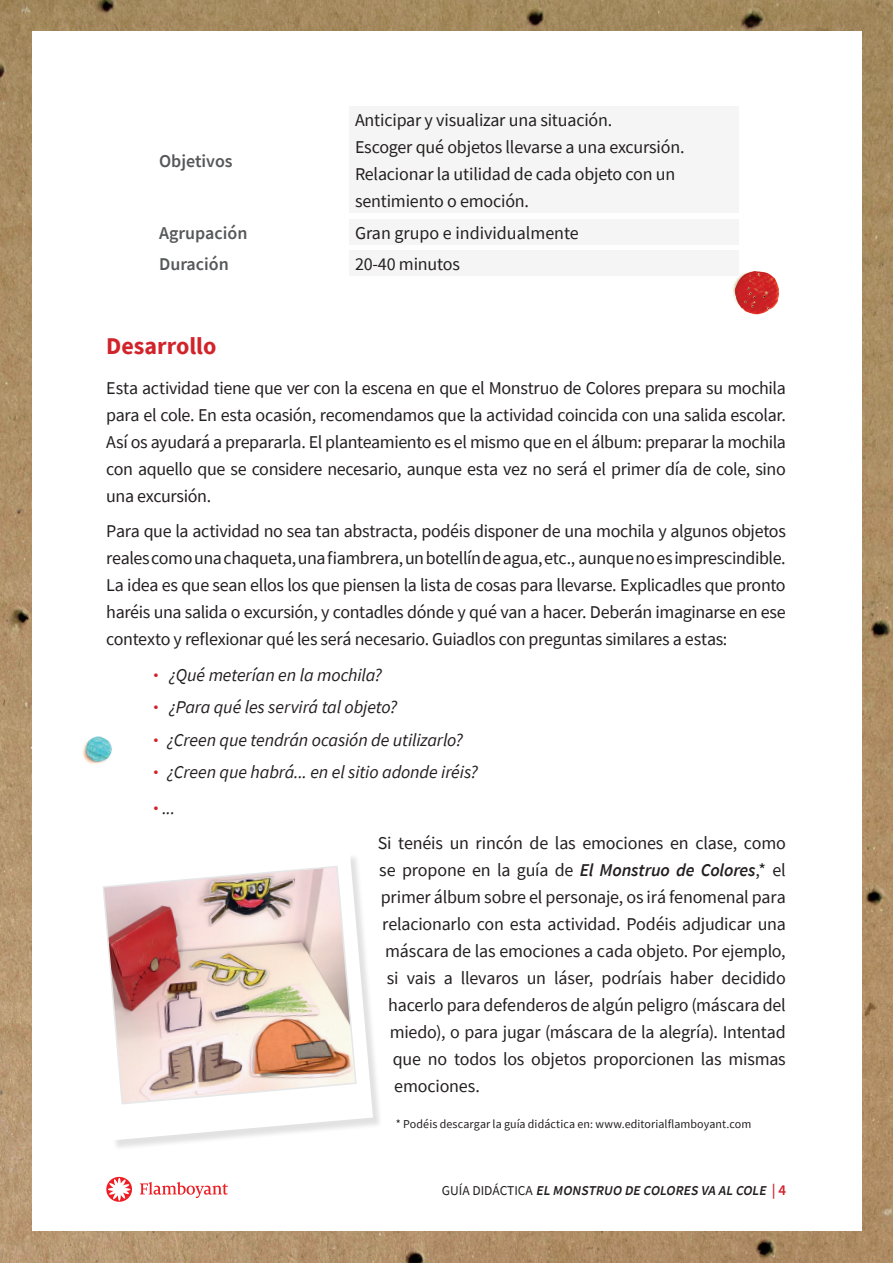
<style>
.page{position:relative;width:893px;height:1263px;background:#fff}
.page>*{position:absolute;margin:0;border:0;box-sizing:border-box;transform-origin:0 0}
.t1{font:700 24px "Source Sans Pro";color:#d1232a}
.t2{font:18px/27px "Source Sans Pro";letter-spacing:-.01em;color:#231f20;text-align:justify}
.t3{font:italic 18px/32.5px "Source Sans Pro";letter-spacing:-.01em;color:#231f20}
.t4{font:600 18px "Source Sans Pro";color:#57585a}
.t5{font:italic 600 13.5px "Source Sans Pro";color:#231f20}
.t6{font:12px "Source Sans Pro";letter-spacing:.005em;color:#231f20}
.s1{font-weight:900;font-style:normal;color:#d1232a}
.s2{font-weight:600;font-style:italic}
.s3{font-weight:400;font-style:normal}
.s4{font-style:normal;font-size:15px;color:#d1232a}
</style>
<div class="page">
<img style="left:0;top:0;width:893px;height:1263px">
<div style="left:32px;top:32px;width:829px;height:1199px;background:#fff"></div>
<img style="left:732px;top:265px;width:48px;height:50px">
<img style="left:82px;top:736px;width:30px;height:28px">
<div style="left:349px;top:107px;width:389px;height:106px;background:#f4f5f4"></div>
<div style="left:349px;top:219px;width:389px;height:26px;background:#f4f5f4"></div>
<div style="left:349px;top:251px;width:389px;height:25px;background:#f4f5f4"></div>
<div style="left:90px;top:854px;width:293px;height:297px;background:#231f20;opacity:.13"></div>
<svg style="left:90px;top:854px;width:283px;height:286px"></svg>
<img style="left:102px;top:865px;width:255px;height:240px">
<svg style="left:140px;top:1182px;width:88px;height:16px"></svg>
<svg style="left:106px;top:1177px;width:26px;height:25px"></svg>
<svg style="left:108px;top:1178px;width:22px;height:23px"></svg>
<p class="t4" style="left:159px;top:149px;width:75px">Objetivos</p>
<p class="t2" style="left:355px;top:107px;width:331px;text-align:left">Anticipar y visualizar una situación.<br>Escoger qué objetos llevarse a una excursión.<br>Relacionar la utilidad de cada objeto con un sentimiento o emoción.</p>
<p class="t4" style="left:159px;top:221px;width:90px">Agrupación</p>
<p class="t2" style="left:355px;top:219px;width:225px">Gran grupo e individualmente</p>
<p class="t4" style="left:159px;top:252px;width:71px">Duración</p>
<p class="t2" style="left:355px;top:251px;width:106px">20-40 minutos</p>
<h1 class="t1" style="left:106px;top:330px;width:112px">Desarrollo</h1>
<p class="t2" style="left:106px;top:374px;width:681px">Esta actividad tiene que ver con la escena en que el Monstruo de Colores prepara su mochila para el cole. En esta ocasión, recomendamos que la actividad coincida con una salida escolar.<br>Así os ayudará a prepararla. El planteamiento es el mismo que en el álbum: preparar la mochila con aquello que se considere necesario, aunque esta vez no será el primer día de cole, sino una excursión.</p>
<p class="t2" style="left:106px;top:518px;width:681px">Para que la actividad no sea tan abstracta, podéis disponer de una mochila y algunos objetos reales como una chaqueta, una fiambrera, un botellín de agua, etc., aunque no es imprescindible.<br>La idea es que sean ellos los que piensen la lista de cosas para llevarse. Explicadles que pronto haréis una salida o excursión, y contadles dónde y qué van a hacer. Deberán imaginarse en ese contexto y reflexionar qué les será necesario. Guiadlos con preguntas similares a estas:</p>
<p class="t3" style="left:153px;top:658px;width:326px"><span class="s1">·</span> ¿Qué meterían en la mochila?<br><span class="s1">·</span> ¿Para qué les servirá tal objeto?<br><span class="s1">·</span> ¿Creen que tendrán ocasión de utilizarlo?<br><span class="s1">·</span> ¿Creen que habrá... en el sitio adonde iréis?</p>
<p class="t3" style="left:153px;top:791px;width:23px"><span class="s1">·</span> ...</p>
<p class="t2" style="left:378px;top:830px;width:410px">Si tenéis un rincón de las emociones en clase, como</p>
<p class="t2" style="left:379px;top:857px;width:408px">se propone en la guía de <span class="s2">El Monstruo de Colores</span>,* el</p>
<p class="t2" style="left:381px;top:884px;width:406px">primer álbum sobre el personaje, os irá fenomenal para</p>
<p class="t2" style="left:382px;top:911px;width:405px">relacionarlo con esta actividad. Podéis adjudicar una</p>
<p class="t2" style="left:385px;top:938px;width:402px">máscara de las emociones a cada objeto. Por ejemplo,</p>
<p class="t2" style="left:387px;top:965px;width:400px">si vais a llevaros un láser, podríais haber decidido</p>
<p class="t2" style="left:388px;top:992px;width:399px">hacerlo para defenderos de algún peligro (máscara del</p>
<p class="t2" style="left:390px;top:1019px;width:398px">miedo), o para jugar (máscara de la alegría). Intentad</p>
<p class="t2" style="left:393px;top:1046px;width:395px">que no todos los objetos proporcionen las mismas</p>
<p class="t2" style="left:394px;top:1073px;width:87px">emociones.</p>
<p class="t6" style="left:396px;top:1116px;width:357px">* Podéis descargar la guía didáctica en: www.editorialflamboyant.com</p>
<p class="t5" style="left:442px;top:1181px;width:346px"><span class="s3">G U ÍA D I DÁCT I CA</span> EL MONSTRUO DE COLORES VA AL COLE <span class="s4">| 4</span></p>
</div>
